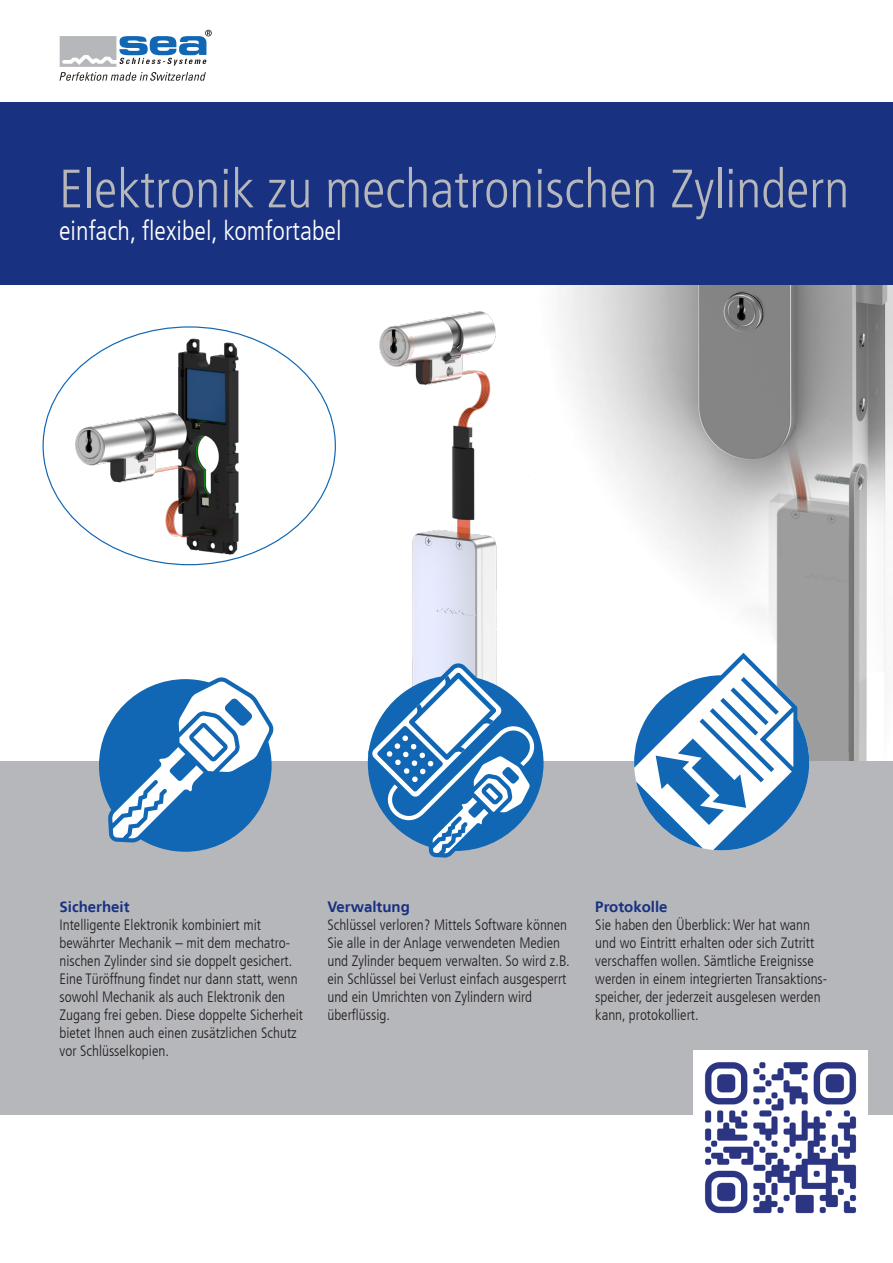
<style>
.page{position:relative;width:893px;height:1263px;background:#fff}
.page>*{position:absolute;margin:0;border:0;box-sizing:border-box;transform-origin:0 0}
.t1{font:300 condensed 54px "Frutiger LT";color:#b6b7bb}
.t2{font:300 condensed 27px "Frutiger LT";color:#fff}
.t3{font:300 condensed 15px/18px "Frutiger LT";color:#231f20}
.t4{font:700 15px "Frutiger LT";color:#183181}
</style>
<div class="page">
<svg style="left:60px;top:30px;width:152px;height:51px"></svg>
<img style="left:632px;top:285px;width:261px;height:476px">
<img style="left:255px;top:284px;width:377px;height:477px">
<div style="left:0;top:102px;width:893px;height:182px;background:#183181"></div>
<div style="left:0;top:761px;width:893px;height:354px;background:#b6b7bb"></div>
<img style="left:43px;top:327px;width:292px;height:238px">
<svg style="left:99px;top:677px;width:174px;height:175px"></svg>
<svg style="left:368px;top:663px;width:176px;height:194px"></svg>
<svg style="left:634px;top:653px;width:175px;height:197px"></svg>
<img style="left:693px;top:1050px;width:174px;height:164px">
<p class="t1" style="left:59px;top:158px;width:792px">Elektronik zu mechatronischen Zylindern</p>
<p class="t2" style="left:59px;top:215px;width:284px">einfach, flexibel, komfortabel</p>
<p class="t4" style="left:60px;top:898px;width:72px">Sicherheit</p>
<p class="t3" style="left:60px;top:916px;width:245px">Intelligente Elektronik kombiniert mit bewährter Mechanik – mit dem mechatro&shy;nischen Zylinder sind sie doppelt gesichert.<br>Eine Türöffnung findet nur dann statt, wenn sowohl Mechanik als auch Elektronik den Zugang frei geben. Diese doppelte Sicherheit bietet Ihnen auch einen zusätzlichen Schutz vor Schlüsselkopien.</p>
<p class="t4" style="left:327px;top:898px;width:84px">Verwaltung</p>
<p class="t3" style="left:327px;top:916px;width:244px">Schlüssel verloren? Mittels Software können Sie alle in der Anlage verwendeten Medien und Zylinder bequem verwalten. So wird z.B. ein Schlüssel bei Verlust einfach ausgesperrt und ein Umrichten von Zylindern wird überflüssig.</p>
<p class="t4" style="left:595px;top:898px;width:74px">Protokolle</p>
<p class="t3" style="left:595px;top:916px;width:233px">Sie haben den Überblick: Wer hat wann und wo Eintritt erhalten oder sich Zutritt verschaffen wollen. Sämtliche Ereignisse werden in einem integrierten Transaktions&shy;speicher, der jederzeit ausgelesen werden kann, protokolliert.</p>
</div>
